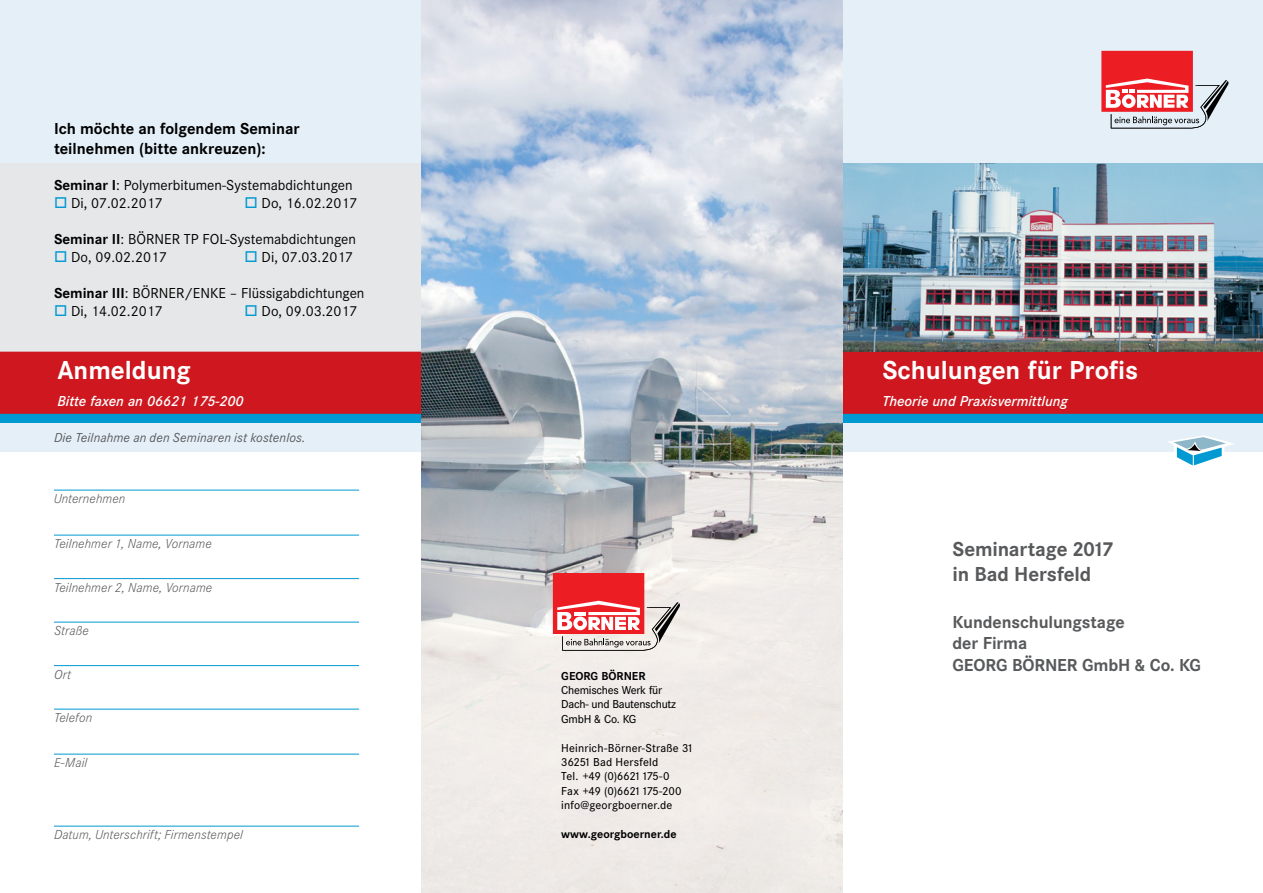
<style>
.page{position:relative;width:1263px;height:893px;background:#fff}
.page>*{position:absolute;margin:0;border:0;box-sizing:border-box;transform-origin:0 0}
.t1{font:700 27px "Corporate S";color:#fff}
.t2{font:700 21px/25.2px "Corporate S";letter-spacing:-.005em;color:#58595b}
.t3{font:700 18px/21.6px "Corporate S";letter-spacing:-.005em;color:#58595b}
.t4{font:700 16.5px/19.8px "Corporate S";color:#000}
.t5{font:15px "Corporate S";color:#000}
.t6{font:italic 600 15px "Corporate S";color:#fff}
.t7{font:italic 300 13.5px "Corporate S";letter-spacing:.01em;color:#58595b}
.t8{font:italic 13.5px "Corporate S";letter-spacing:.005em;color:#58595b}
.t9{font:500 12px/14.4px "Corporate S";letter-spacing:.01em;color:#000}
.t10{font:500 12px/14.4px "Corporate S";letter-spacing:-.02em;color:#000}
.t11{font:700 12px "Corporate S";color:#000}
.s1{font-weight:700}
.s2{color:#0099d1}
</style>
<div class="page">
<div style="left:0;top:0;width:1263px;height:452px;background:#e4eff8"></div>
<div style="left:0;top:163px;width:1263px;height:189px;background:#e6e7e8"></div>
<div style="left:0;top:414px;width:1263px;height:9px;background:#0099d1"></div>
<svg style="left:1101px;top:51px;width:127px;height:78px"></svg>
<div style="left:0;top:352px;width:1263px;height:62px;background:#ce171e"></div>
<svg style="left:1168px;top:435px;width:66px;height:31px"></svg>
<hr style="left:54px;top:490px;width:305px;height:1px;background:#0099d1">
<hr style="left:54px;top:535px;width:305px;height:1px;background:#0099d1">
<hr style="left:54px;top:578px;width:305px;height:1px;background:#0099d1">
<hr style="left:54px;top:622px;width:305px;height:1px;background:#0099d1">
<hr style="left:54px;top:665px;width:305px;height:1px;background:#0099d1">
<hr style="left:54px;top:709px;width:305px;height:1px;background:#0099d1">
<hr style="left:54px;top:754px;width:305px;height:1px;background:#0099d1">
<hr style="left:54px;top:826px;width:305px;height:1px;background:#0099d1">
<img style="left:842px;top:163px;width:421px;height:189px">
<img style="left:421px;top:0;width:421px;height:893px">
<svg style="left:553px;top:573px;width:127px;height:78px;background:#e38889"></svg>
<p class="t4" style="left:54px;top:119px;width:247px">Ich möchte an folgendem Seminar teilnehmen (bitte ankreuzen):</p>
<p class="t5" style="left:54px;top:176px;width:300px"><span class="s1">Seminar I</span>: Polymerbitumen-Systemabdichtungen</p>
<p class="t5" style="left:54px;top:194px;width:110px"><span class="s2">□</span> Di, 07.02.2017</p>
<p class="t5" style="left:244px;top:194px;width:115px"><span class="s2">□</span> Do, 16.02.2017</p>
<p class="t5" style="left:54px;top:230px;width:303px"><span class="s1">Seminar II</span>: BÖRNER TP FOL-Systemabdichtungen</p>
<p class="t5" style="left:54px;top:248px;width:115px"><span class="s2">□</span> Do, 09.02.2017</p>
<p class="t5" style="left:244px;top:248px;width:110px"><span class="s2">□</span> Di, 07.03.2017</p>
<p class="t5" style="left:54px;top:284px;width:312px"><span class="s1">Seminar III</span>: BÖRNER/ENKE – Flüssigabdichtungen</p>
<p class="t5" style="left:54px;top:302px;width:110px"><span class="s2">□</span> Di, 14.02.2017</p>
<p class="t5" style="left:244px;top:302px;width:115px"><span class="s2">□</span> Do, 09.03.2017</p>
<h1 class="t1" style="left:57px;top:355px;width:135px">Anmeldung</h1>
<p class="t6" style="left:57px;top:393px;width:187px">Bitte faxen an 06621 175-200</p>
<p class="t8" style="left:54px;top:430px;width:253px">Die Teilnahme an den Seminaren ist kostenlos.</p>
<p class="t7" style="left:54px;top:491px;width:73px">Unternehmen</p>
<p class="t7" style="left:54px;top:536px;width:159px">Teilnehmer 1, Name, Vorname</p>
<p class="t7" style="left:54px;top:580px;width:160px">Teilnehmer 2, Name, Vorname</p>
<p class="t7" style="left:54px;top:623px;width:36px">Straße</p>
<p class="t7" style="left:54px;top:667px;width:19px">Ort</p>
<p class="t7" style="left:54px;top:710px;width:40px">Telefon</p>
<p class="t7" style="left:54px;top:755px;width:35px">E-Mail</p>
<p class="t7" style="left:54px;top:827px;width:190px">Datum, Unterschrift; Firmenstempel</p>
<p class="t11" style="left:561px;top:669px;width:86px">GEORG BÖRNER</p>
<p class="t10" style="left:561px;top:683px;width:116px">Chemisches Werk für<br>Dach- und Bautenschutz<br>GmbH &amp; Co. KG</p>
<p class="t9" style="left:561px;top:740px;width:133px">Heinrich-Börner-Straße 31<br>36251 Bad Hersfeld<br>Tel. +49 (0)6621 175-0<br>Fax +49 (0)6621 175-200 info@georgboerner.de</p>
<p class="t11" style="left:561px;top:827px;width:117px">www.georgboerner.de</p>
<h1 class="t1" style="left:882px;top:355px;width:257px">Schulungen für Profis</h1>
<p class="t6" style="left:882px;top:393px;width:187px">Theorie und Praxisvermittlung</p>
<h2 class="t2" style="left:952px;top:537px;width:161px">Seminartage 2017 in Bad Hersfeld</h2>
<p class="t3" style="left:952px;top:612px;width:250px">Kundenschulungstage<br>der Firma<br>GEORG BÖRNER GmbH &amp; Co. KG</p>
</div>
